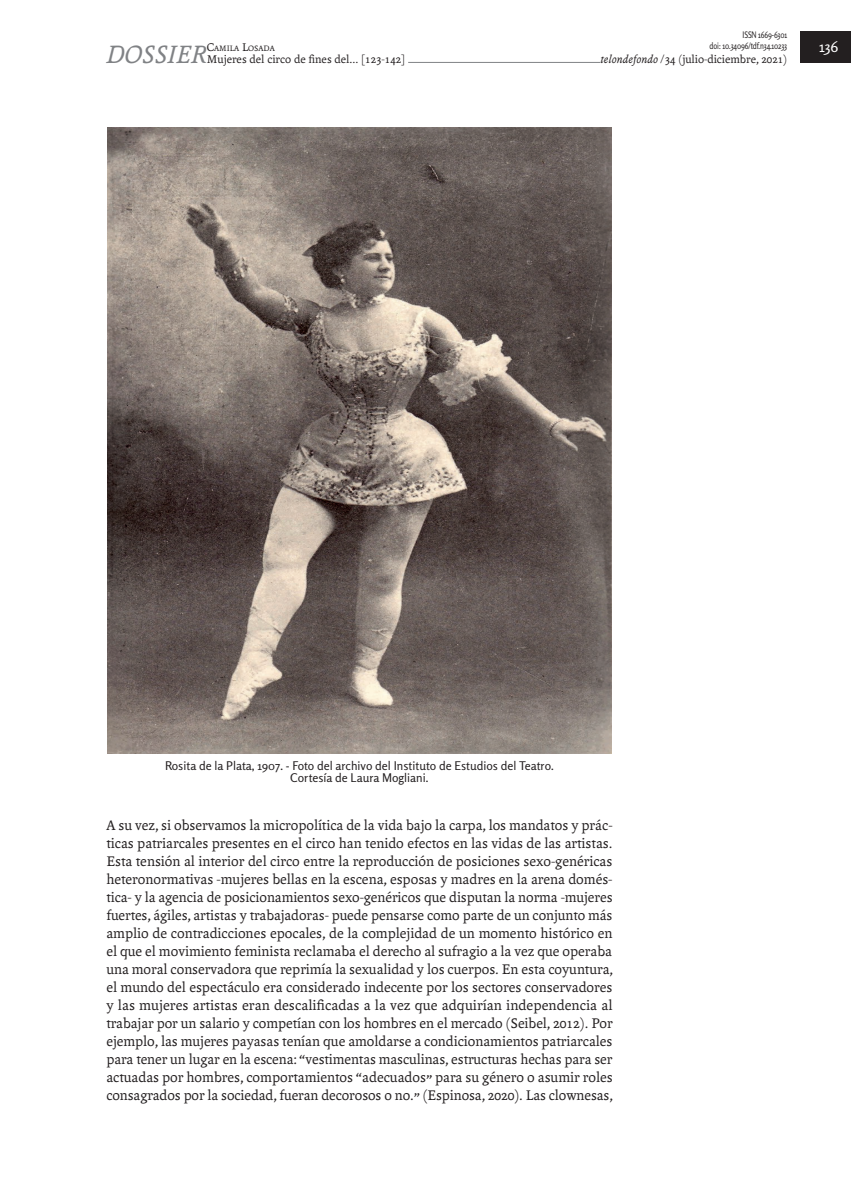
<style>
.page{position:relative;width:851px;height:1191px;background:#fff}
.page>*{position:absolute;margin:0;border:0;box-sizing:border-box;transform-origin:0 0}
.t1{font:italic 27px "Andralis ND Os F";color:#808285}
.t2{font:15px/18px "Andralis ND Os F";letter-spacing:-.005em;color:#231f20;text-align:justify}
.t3{font:15px "Rosario";color:#fff}
.t4{font:12px/12px "Rosario";color:#231f20;text-align:center}
.t5{font:12px "Andralis ND Os F";color:#231f20}
.t6{font:9px/10.8px "Rosario";letter-spacing:-.02em;color:#231f20;text-align:right;scale:.8 1}
.t7{font:8.4px "Andralis ND Os F";color:#231f20}
.s1{font-size:12px}
.s2{font-style:italic}
</style>
<div class="page">
<hr style="left:106px;top:62px;width:598px;height:1px;background:#808285">
<div style="left:600px;top:52px;width:187px;height:15px;background:#fff"></div>
<div style="left:800px;top:32px;width:50px;height:31px;background:#231f20"></div>
<div style="left:106px;top:43px;width:105px;height:24px;background:#fff"></div>
<div style="left:207px;top:52px;width:201px;height:15px;background:#fff"></div>
<img style="left:107px;top:128px;width:504px;height:625px">
<h1 class="t1" style="left:106px;top:40px;width:102px">DOSSIER</h1>
<p class="t7" style="left:207px;top:44px;width:69px"><span class="s1">C</span>AMILA <span class="s1">L</span>OSADA</p>
<p class="t5" style="left:207px;top:52px;width:200px">Mujeres del circo de fines del... [123-142]</p>
<p class="t6" style="left:709px;top:30px;width:98px">ISSN 1669-6301<br>doi: 10.34096/tdf.n34.10233</p>
<p class="t5" style="left:600px;top:52px;width:188px"><span class="s2">telondefondo</span> /34 (julio-diciembre, 2021)</p>
<p class="t3" style="left:819px;top:38px;width:21px">136</p>
<p class="t4" style="left:165px;top:759px;width:390px">Rosita de la Plata, 1907. - Foto del archivo del Instituto de Estudios del Teatro.<br>Cortesía de Laura Mogliani.</p>
<p class="t2" style="left:106px;top:816px;width:507px">A su vez, si observamos la micropolítica de la vida bajo la carpa, los mandatos y prác&shy;ticas patriarcales presentes en el circo han tenido efectos en las vidas de las artistas.<br>Esta tensión al interior del circo entre la reproducción de posiciones sexo-genéricas heteronormativas -mujeres bellas en la escena, esposas y madres en la arena domés&shy;tica- y la agencia de posicionamientos sexo-genéricos que disputan la norma -mujeres fuertes, ágiles, artistas y trabajadoras- puede pensarse como parte de un conjunto más amplio de contradicciones epocales, de la complejidad de un momento histórico en el que el movimiento feminista reclamaba el derecho al sufragio a la vez que operaba una moral conservadora que reprimía la sexualidad y los cuerpos. En esta coyuntura, el mundo del espectáculo era considerado indecente por los sectores conservadores y las mujeres artistas eran descalificadas a la vez que adquirían independencia al trabajar por un salario y competían con los hombres en el mercado (Seibel, 2012). Por ejemplo, las mujeres payasas tenían que amoldarse a condicionamientos patriarcales para tener un lugar en la escena: “vestimentas masculinas, estructuras hechas para ser actuadas por hombres, comportamientos “adecuados” para su género o asumir roles consagrados por la sociedad, fueran decorosos o no.” (Espinosa, 2020). Las clownesas,</p>
</div>
